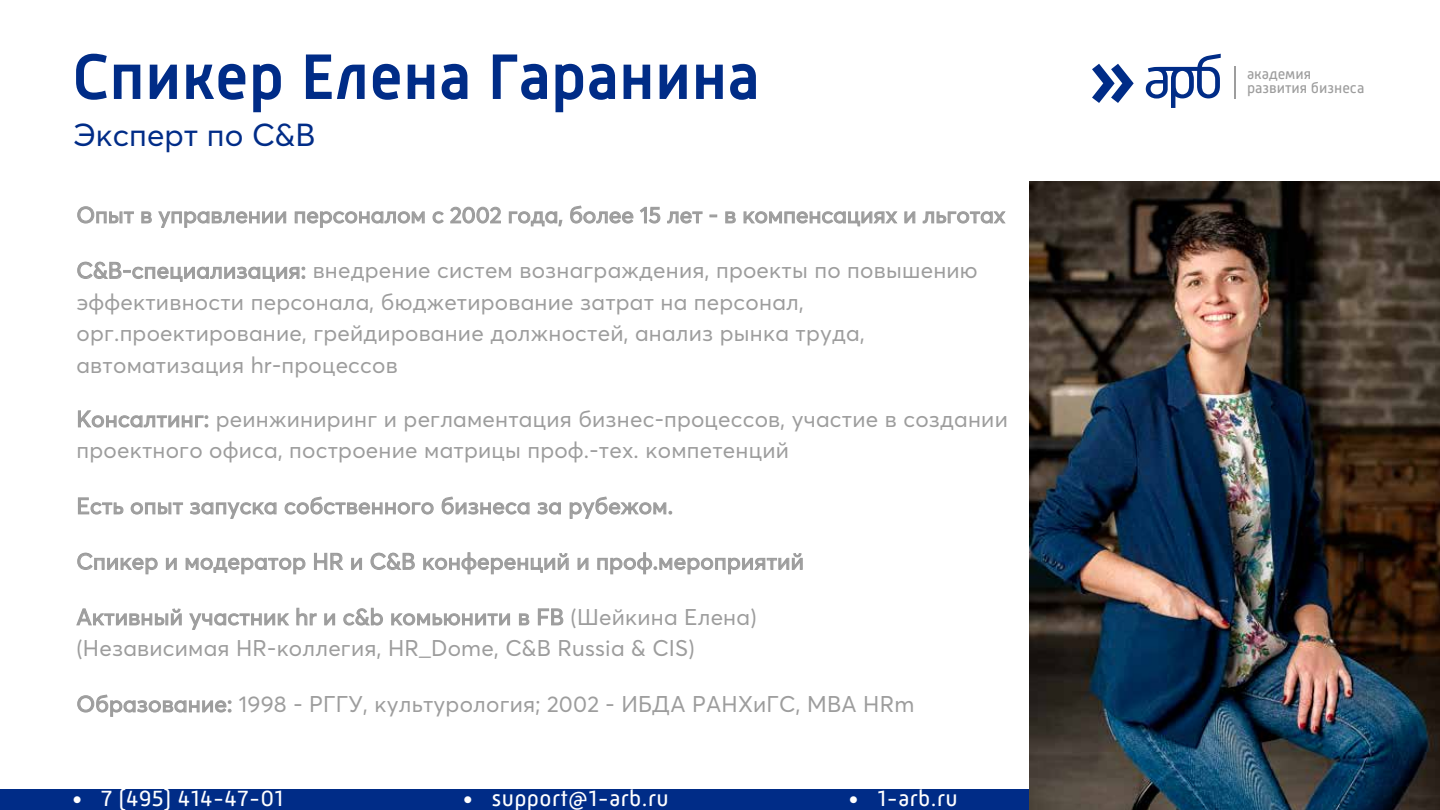
<style>
.page{position:relative;width:1440px;height:810px;background:#fff}
.page>*{position:absolute;margin:0;border:0;box-sizing:border-box;transform-origin:0 0}
.t1{font:63px "Russia";letter-spacing:.025em;color:#002c87}
.t2{font:31.5px "Averta Demo PE";color:#002c87}
.t3{font:22.5px/31.5px "Averta Demo PE";letter-spacing:.01em;color:#9d9d9d}
.t4{font:22.5px "Russia";letter-spacing:.025em;color:#fff}
.t5{font:15px "Russia";color:#9d9d9d}
</style>
<div class="page">
<div style="left:0;top:789px;width:1029px;height:21px;background:#002c87"></div>
<svg style="left:1092px;top:64px;width:42px;height:39px"></svg>
<svg style="left:1146px;top:54px;width:75px;height:54px"></svg>
<hr style="left:1234px;top:66px;width:1px;height:33px;background:#9d9d9d">
<svg style="left:76px;top:53px;width:65px;height:47px"></svg>
<svg style="left:149px;top:64px;width:28px;height:35px"></svg>
<svg style="left:186px;top:63px;width:60px;height:37px"></svg>
<svg style="left:253px;top:63px;width:28px;height:50px"></svg>
<svg style="left:305px;top:54px;width:60px;height:45px"></svg>
<svg style="left:372px;top:63px;width:28px;height:37px"></svg>
<svg style="left:407px;top:64px;width:28px;height:35px"></svg>
<svg style="left:441px;top:63px;width:27px;height:37px"></svg>
<svg style="left:492px;top:54px;width:55px;height:46px"></svg>
<svg style="left:555px;top:63px;width:60px;height:50px"></svg>
<svg style="left:623px;top:64px;width:28px;height:35px"></svg>
<svg style="left:659px;top:64px;width:28px;height:35px"></svg>
<svg style="left:696px;top:63px;width:60px;height:37px"></svg>
<svg style="left:77px;top:206px;width:57px;height:18px"></svg>
<svg style="left:141px;top:211px;width:146px;height:17px"></svg>
<svg style="left:294px;top:211px;width:131px;height:17px"></svg>
<svg style="left:432px;top:206px;width:69px;height:18px"></svg>
<svg style="left:508px;top:211px;width:55px;height:16px"></svg>
<svg style="left:570px;top:205px;width:133px;height:19px"></svg>
<svg style="left:709px;top:214px;width:8px;height:3px"></svg>
<svg style="left:725px;top:211px;width:11px;height:13px"></svg>
<svg style="left:743px;top:211px;width:173px;height:16px"></svg>
<svg style="left:922px;top:211px;width:84px;height:13px"></svg>
<svg style="left:77px;top:261px;width:228px;height:21px"></svg>
<svg style="left:78px;top:410px;width:130px;height:18px"></svg>
<svg style="left:78px;top:497px;width:46px;height:18px"></svg>
<svg style="left:130px;top:502px;width:147px;height:17px"></svg>
<svg style="left:284px;top:496px;width:150px;height:19px"></svg>
<svg style="left:441px;top:496px;width:89px;height:19px"></svg>
<svg style="left:537px;top:502px;width:24px;height:13px"></svg>
<svg style="left:569px;top:496px;width:103px;height:23px"></svg>
<svg style="left:77px;top:552px;width:81px;height:23px"></svg>
<svg style="left:165px;top:557px;width:12px;height:13px"></svg>
<svg style="left:185px;top:557px;width:121px;height:18px"></svg>
<svg style="left:314px;top:552px;width:30px;height:18px"></svg>
<svg style="left:351px;top:557px;width:11px;height:13px"></svg>
<svg style="left:370px;top:552px;width:45px;height:18px"></svg>
<svg style="left:423px;top:552px;width:146px;height:23px"></svg>
<svg style="left:577px;top:557px;width:12px;height:13px"></svg>
<svg style="left:597px;top:552px;width:206px;height:23px"></svg>
<svg style="left:76px;top:608px;width:106px;height:18px"></svg>
<svg style="left:189px;top:607px;width:128px;height:23px"></svg>
<svg style="left:324px;top:613px;width:12px;height:13px"></svg>
<svg style="left:343px;top:607px;width:40px;height:19px"></svg>
<svg style="left:391px;top:613px;width:119px;height:13px"></svg>
<svg style="left:519px;top:613px;width:11px;height:13px"></svg>
<svg style="left:537px;top:608px;width:27px;height:18px"></svg>
<svg style="left:77px;top:694px;width:155px;height:23px"></svg>
<img style="left:1029px;top:181px;width:411px;height:629px">
<h1 class="t1" style="left:73px;top:41px;width:688px">Спикер Елена Гаранина</h1>
<h2 class="t2" style="left:73px;top:113px;width:244px">Эксперт по С&amp;B</h2>
<p class="t3" style="left:76px;top:198px;width:930px">Опыт в управлении персоналом с 2002 года, более 15 лет - в компенсациях и льготах</p>
<p class="t3" style="left:76px;top:254px;width:903px">С&amp;B-специализация: внедрение систем вознаграждения, проекты по повышению эффективности персонала, бюджетирование затрат на персонал, орг.проектирование, грейдирование должностей, анализ рынка труда, автоматизация hr-процессов</p>
<p class="t3" style="left:76px;top:402px;width:933px">Консалтинг: реинжиниринг и регламентация бизнес-процессов, участие в создании проектного офиса, построение матрицы проф.-тех. компетенций</p>
<p class="t3" style="left:76px;top:489px;width:598px">Есть опыт запуска собственного бизнеса за рубежом.</p>
<p class="t3" style="left:76px;top:545px;width:729px">Спикер и модератор HR и C&amp;B конференций и проф.мероприятий</p>
<p class="t3" style="left:76px;top:600px;width:682px">Активный участник hr и с&amp;b комьюнити в FB (Шейкина Елена) (Независимая HR-коллегия, HR_Dome, C&amp;B Russia &amp; CIS)</p>
<p class="t3" style="left:76px;top:687px;width:839px">Образование: 1998 - РГГУ, культурология; 2002 - ИБДА РАНХиГС, MBA HRm</p>
<p class="t4" style="left:72px;top:785px;width:213px">• 7 (495) 414-47-01</p>
<p class="t4" style="left:463px;top:785px;width:208px">• support@1-arb.ru</p>
<p class="t4" style="left:848px;top:785px;width:111px">• 1-arb.ru</p>
<p class="t5" style="left:1247px;top:66px;width:66px">aкaдeмия</p>
<p class="t5" style="left:1247px;top:80px;width:119px">развития бизнеса</p>
</div>
